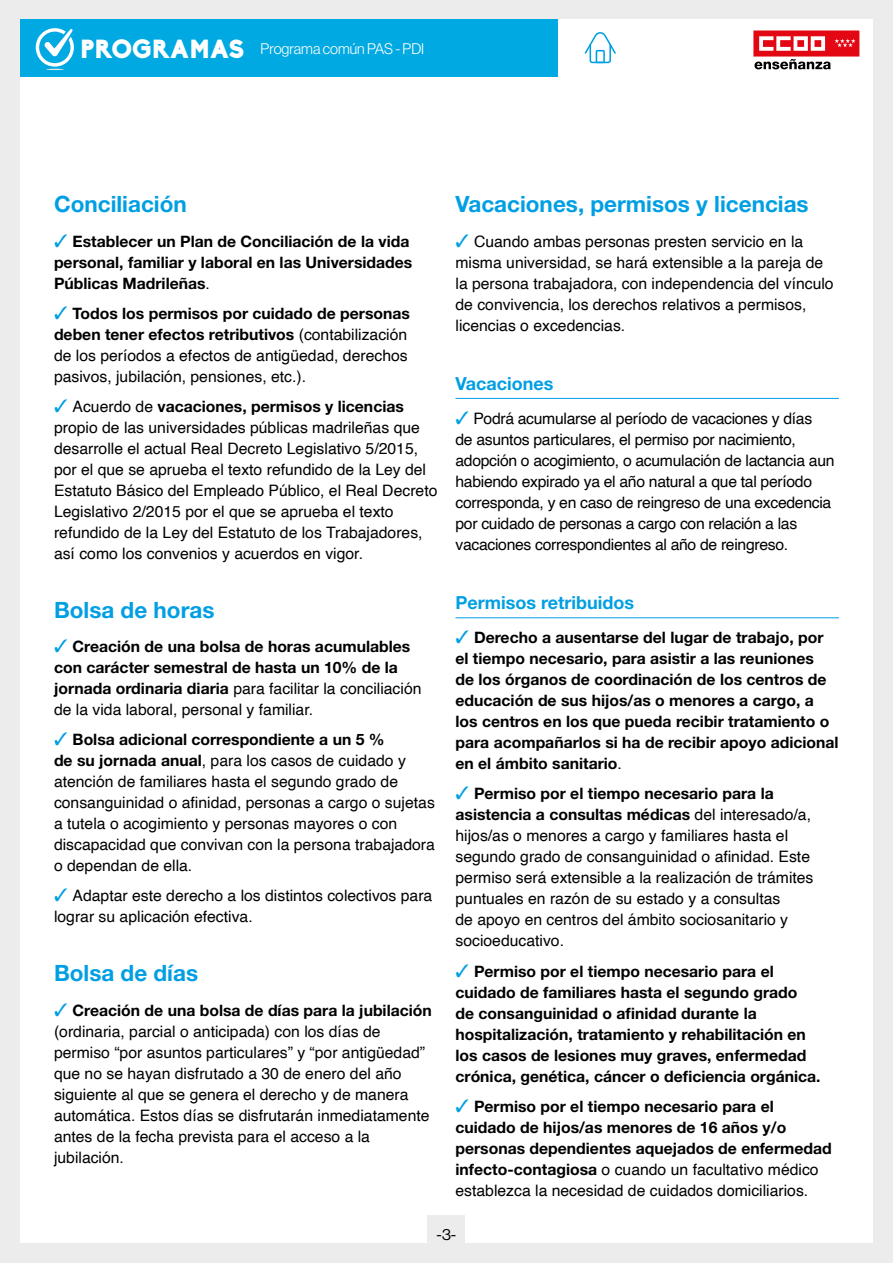
<style>
.page{position:relative;width:893px;height:1263px;background:#fff}
.page>*{position:absolute;margin:0;border:0;box-sizing:border-box;transform-origin:0 0}
.t1{font:700 22.5px "Helvetica Neue";color:#009fe3}
.t2{font:700 18px "Helvetica Neue";color:#009fe3}
.t3{font:15.75px/21px "Helvetica";color:#000}
.t4{font:700 15.75px/21px "Helvetica Neue";color:#000}
.t5{font:15.75px/21px "Helvetica";letter-spacing:-.02em;color:#000}
.t6{font:15.75px "Volta Modern Display 55 Roman";color:#000}
.t7{font:300 15px "Volta Modern Display 45";color:#fff}
.s1{font-family:"Biko";font-weight:900;font-size:25.8px}
.s2{color:#009fe3}
.s3{font-family:"Helvetica";font-weight:400}
.s4{font-family:"Helvetica Neue";font-weight:700}
</style>
<div class="page">
<div style="left:0;top:0;width:20px;height:1263px;background:#ececec"></div>
<div style="left:873px;top:0;width:20px;height:1263px;background:#ececec"></div>
<div style="left:4px;top:1243px;width:889px;height:20px;background:#ececec"></div>
<div style="left:4px;top:0;width:889px;height:19px;background:#ececec"></div>
<div style="left:20px;top:19px;width:537px;height:57px;background:#00a9e1"></div>
<svg style="left:753px;top:31px;width:106px;height:38px"></svg>
<svg style="left:585px;top:32px;width:31px;height:31px"></svg>
<div style="left:428px;top:1215px;width:37px;height:38px;background:#ececec"></div>
<svg style="left:36px;top:28px;width:38px;height:42px"></svg>
<hr style="left:455px;top:398px;width:384px;height:1px;background:#009fe3">
<hr style="left:455px;top:617px;width:384px;height:1px;background:#009fe3">
<p class="t7" style="left:80px;top:41px;width:346px"><span class="s1">PROGRAMAS</span> Programa común PAS - PDI</p>
<h1 class="t1" style="left:54px;top:190px;width:134px">Conciliación</h1>
<p class="t4" style="left:54px;top:230px;width:360px"><span class="s2">✓</span> Establecer un Plan de Conciliación de la vida personal, familiar y laboral en las Universidades<br>Públicas Madrileñas<span class="s3">.</span></p>
<p class="t4" style="left:54px;top:302px;width:357px"><span class="s2">✓</span> Todos los permisos por cuidado de personas deben tener efectos retributivos <span class="s3">(contabilización</span></p>
<p class="t3" style="left:54px;top:345px;width:355px">de los períodos a efectos de antigüedad, derechos pasivos, jubilación, pensiones, etc.).</p>
<p class="t4" style="left:54px;top:395px;width:351px"><span class="s2">✓</span> <span class="s3">Acuerdo de</span> vacaciones, permisos y licencias</p>
<p class="t3" style="left:54px;top:417px;width:385px">propio de las universidades públicas madrileñas que desarrolle el actual Real Decreto Legislativo 5/2015, por el que se aprueba el texto refundido de la Ley del Estatuto Básico del Empleado Público, el Real Decreto Legislativo 2/2015 por el que se aprueba el texto refundido de la Ley del Estatuto de los Trabajadores, así como los convenios y acuerdos en vigor.</p>
<h1 class="t1" style="left:54px;top:596px;width:162px">Bolsa de horas</h1>
<p class="t4" style="left:54px;top:636px;width:358px"><span class="s2">✓</span> Creación de una bolsa de horas acumulables con carácter semestral de hasta un 10% de la</p>
<p class="t3" style="left:54px;top:678px;width:369px"><span class="s4">jornada ordinaria diaria</span> para facilitar la conciliación de la vida laboral, personal y familiar.</p>
<p class="t4" style="left:54px;top:729px;width:332px"><span class="s2">✓</span> Bolsa adicional correspondiente a un 5 %</p>
<p class="t3" style="left:54px;top:751px;width:382px"><span class="s4">de su jornada anual</span>, para los casos de cuidado y atención de familiares hasta el segundo grado de consanguinidad o afinidad, personas a cargo o sujetas a tutela o acogimiento y personas mayores o con discapacidad que convivan con la persona trabajadora o dependan de ella.</p>
<p class="t3" style="left:54px;top:886px;width:380px"><span class="s2">✓</span> Adaptar este derecho a los distintos colectivos para lograr su aplicación efectiva.</p>
<h1 class="t1" style="left:54px;top:959px;width:146px">Bolsa de días</h1>
<p class="t4" style="left:54px;top:999px;width:379px"><span class="s2">✓</span> Creación de una bolsa de días para la jubilación</p>
<p class="t3" style="left:54px;top:1021px;width:377px">(ordinaria, parcial o anticipada) con los días de permiso “por asuntos particulares” y “por antigüedad” que no se hayan disfrutado a 30 de enero del año siguiente al que se genera el derecho y de manera automática. Estos días se disfrutarán inmediatamente antes de la fecha prevista para el acceso a la jubilación.</p>
<h1 class="t1" style="left:455px;top:190px;width:355px">Vacaciones, permisos y licencias</h1>
<p class="t3" style="left:455px;top:231px;width:380px"><span class="s2">✓</span> Cuando ambas personas presten servicio en la misma universidad, se hará extensible a la pareja de la persona trabajadora, con independencia del vínculo de convivencia, los derechos relativos a permisos, licencias o excedencias.</p>
<p class="t2" style="left:455px;top:372px;width:99px">Vacaciones</p>
<p class="t5" style="left:455px;top:408px;width:381px"><span class="s2">✓</span> Podrá acumularse al período de vacaciones y días<br>de asuntos particulares, el permiso por nacimiento, adopción o acogimiento, o acumulación de lactancia aun habiendo expirado ya el año natural a que tal período corresponda, y en caso de reingreso de una excedencia por cuidado de personas a cargo con relación a las vacaciones correspondientes al año de reingreso.</p>
<p class="t2" style="left:455px;top:591px;width:180px">Permisos retribuidos</p>
<p class="t4" style="left:455px;top:627px;width:385px"><span class="s2">✓</span> Derecho a ausentarse del lugar de trabajo, por el tiempo necesario, para asistir a las reuniones<br>de los órganos de coordinación de los centros de educación de sus hijos/as o menores a cargo, a los centros en los que pueda recibir tratamiento o para acompañarlos si ha de recibir apoyo adicional en el ámbito sanitario<span class="s3">.</span></p>
<p class="t4" style="left:455px;top:783px;width:357px"><span class="s2">✓</span> Permiso por el tiempo necesario para la asistencia a consultas médicas <span class="s3">del interesado/a,</span></p>
<p class="t3" style="left:455px;top:826px;width:359px">hijos/as o menores a cargo y familiares hasta el segundo grado de consanguinidad o afinidad. Este permiso será extensible a la realización de trámites puntuales en razón de su estado y a consultas<br>de apoyo en centros del ámbito sociosanitario y socioeducativo.</p>
<p class="t4" style="left:455px;top:960px;width:367px"><span class="s2">✓</span> Permiso por el tiempo necesario para el cuidado de familiares hasta el segundo grado<br>de consanguinidad o afinidad durante la hospitalización, tratamiento y rehabilitación en los casos de lesiones muy graves, enfermedad crónica, genética, cáncer o deficiencia orgánica.</p>
<p class="t4" style="left:455px;top:1095px;width:378px"><span class="s2">✓</span> Permiso por el tiempo necesario para el cuidado de hijos/as menores de 16 años y/o personas dependientes aquejados de enfermedad</p>
<p class="t3" style="left:455px;top:1159px;width:365px"><span class="s4">infecto-contagiosa</span> o cuando un facultativo médico establezca la necesidad de cuidados domiciliarios.</p>
<p class="t6" style="left:437px;top:1225px;width:21px">-3-</p>
</div>
